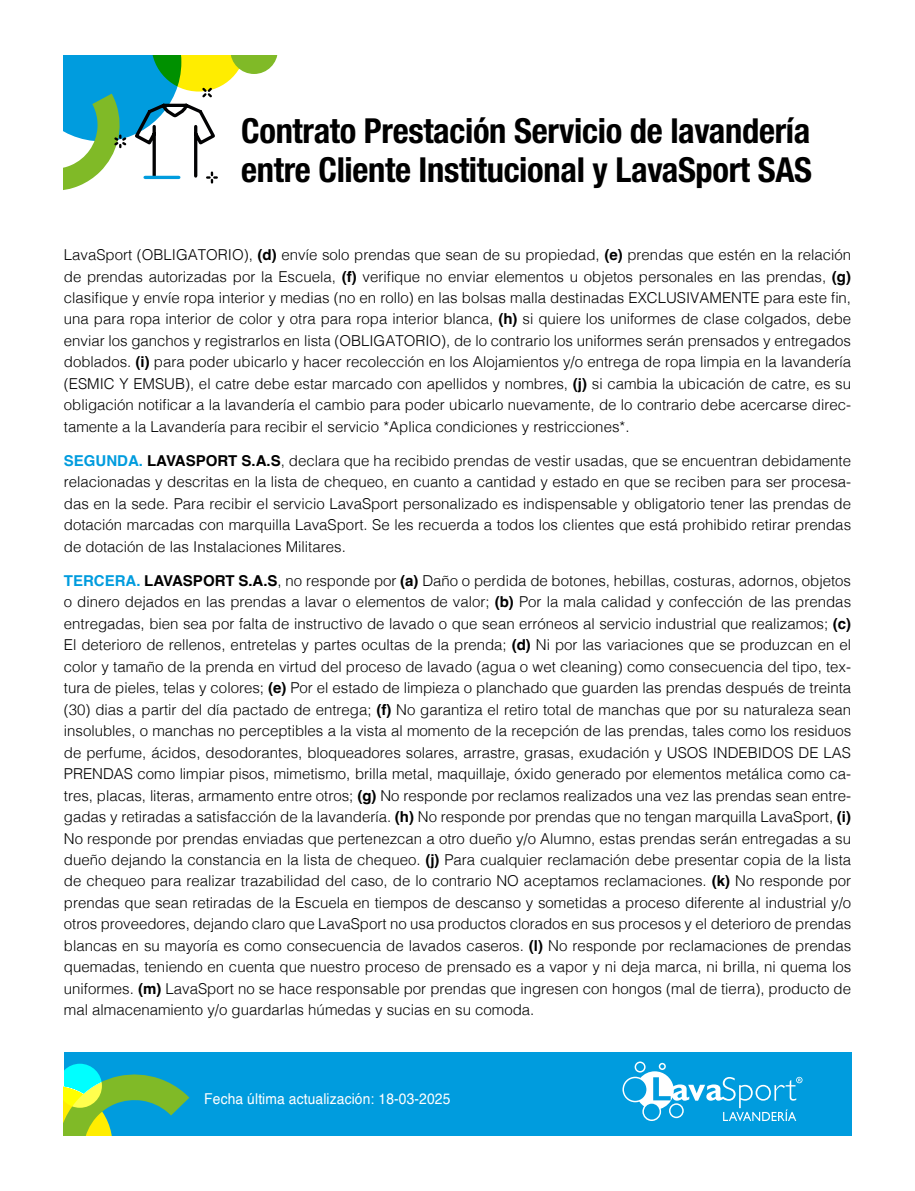
<style>
.page{position:relative;width:915px;height:1191px;background:#fff}
.page>*{position:absolute;margin:0;border:0;box-sizing:border-box;transform-origin:0 0}
.t1{font:700 condensed 34.5px/38.8px "Helvetica Neue LT Std";letter-spacing:-.01em;color:#000}
.t2{font:300 15px/21.5px "Helvetica";color:#000;text-align:justify}
.t3{font:15px "Helvetica";letter-spacing:.01em;color:#fff;scale:.92 1}
.s1{font-weight:700}
.s2{font-weight:700;color:#009cde}
</style>
<div class="page">
<div style="left:64px;top:1051px;width:786px;height:84px;background:#009cde"></div>
<svg style="left:64px;top:1063px;width:126px;height:72px"></svg>
<svg style="left:622px;top:1061px;width:180px;height:60px"></svg>
<svg style="left:64px;top:55px;width:214px;height:135px"></svg>
<h1 class="t1" style="left:241px;top:111px;width:572px">Contrato Prestación Servicio de lavandería entre Cliente Institucional y LavaSport SAS</h1>
<p class="t2" style="left:64px;top:243px;width:788px">LavaSport (OBLIGATORIO), <span class="s1">(d)</span> envíe solo prendas que sean de su propiedad, <span class="s1">(e)</span> prendas que estén en la relación de prendas autorizadas por la Escuela, <span class="s1">(f)</span> verifique no enviar elementos u objetos personales en las prendas, <span class="s1">(g) </span>clasifique y envíe ropa interior y medias (no en rollo) en las bolsas malla destinadas EXCLUSIVAMENTE para este fin, una para ropa interior de color y otra para ropa interior blanca, <span class="s1">(h)</span> si quiere los uniformes de clase colgados, debe enviar los ganchos y registrarlos en lista (OBLIGATORIO), de lo contrario los uniformes serán prensados y entregados doblados. <span class="s1">(i)</span> para poder ubicarlo y hacer recolección en los Alojamientos y/o entrega de ropa limpia en la lavandería (ESMIC Y EMSUB), el catre debe estar marcado con apellidos y nombres, <span class="s1">(j)</span> si cambia la ubicación de catre, es su obligación notificar a la lavandería el cambio para poder ubicarlo nuevamente, de lo contrario debe acercarse direc&shy;tamente a la Lavandería para recibir el servicio *Aplica condiciones y restricciones*.</p>
<p class="t2" style="left:64px;top:449px;width:788px"><span class="s2">SEGUNDA.</span> <span class="s1">LAVASPORT S.A.S</span>, declara que ha recibido prendas de vestir usadas, que se encuentran debidamente relacionadas y descritas en la lista de chequeo, en cuanto a cantidad y estado en que se reciben para ser procesa&shy;das en la sede. Para recibir el servicio LavaSport personalizado es indispensable y obligatorio tener las prendas de dotación marcadas con marquilla LavaSport. Se les recuerda a todos los clientes que está prohibido retirar prendas de dotación de las Instalaciones Militares.</p>
<p class="t2" style="left:64px;top:569px;width:788px"><span class="s2">TERCERA.</span> <span class="s1">LAVASPORT S.A.S</span>, no responde por <span class="s1">(a)</span> Daño o perdida de botones, hebillas, costuras, adornos, objetos o dinero dejados en las prendas a lavar o elementos de valor; <span class="s1">(b)</span> Por la mala calidad y confección de las prendas entregadas, bien sea por falta de instructivo de lavado o que sean erróneos al servicio industrial que realizamos; <span class="s1">(c)<br></span>El deterioro de rellenos, entretelas y partes ocultas de la prenda; <span class="s1">(d)</span> Ni por las variaciones que se produzcan en el color y tamaño de la prenda en virtud del proceso de lavado (agua o wet cleaning) como consecuencia del tipo, tex&shy;tura de pieles, telas y colores; <span class="s1">(e)</span> Por el estado de limpieza o planchado que guarden las prendas después de treinta (30) dias a partir del día pactado de entrega; <span class="s1">(f)</span> No garantiza el retiro total de manchas que por su naturaleza sean insolubles, o manchas no perceptibles a la vista al momento de la recepción de las prendas, tales como los residuos de perfume, ácidos, desodorantes, bloqueadores solares, arrastre, grasas, exudación y USOS INDEBIDOS DE LAS PRENDAS como limpiar pisos, mimetismo, brilla metal, maquillaje, óxido generado por elementos metálica como ca&shy;tres, placas, literas, armamento entre otros; <span class="s1">(g)</span> No responde por reclamos realizados una vez las prendas sean entre&shy;gadas y retiradas a satisfacción de la lavandería. <span class="s1">(h)</span> No responde por prendas que no tengan marquilla LavaSport, <span class="s1">(i)<br></span>No responde por prendas enviadas que pertenezcan a otro dueño y/o Alumno, estas prendas serán entregadas a su dueño dejando la constancia en la lista de chequeo. <span class="s1">(j)</span> Para cualquier reclamación debe presentar copia de la lista de chequeo para realizar trazabilidad del caso, de lo contrario NO aceptamos reclamaciones. <span class="s1">(k)</span> No responde por prendas que sean retiradas de la Escuela en tiempos de descanso y sometidas a proceso diferente al industrial y/o otros proveedores, dejando claro que LavaSport no usa productos clorados en sus procesos y el deterioro de prendas blancas en su mayoría es como consecuencia de lavados caseros. <span class="s1">(l)</span> No responde por reclamaciones de prendas quemadas, teniendo en cuenta que nuestro proceso de prensado es a vapor y ni deja marca, ni brilla, ni quema los uniformes. <span class="s1">(m)</span> LavaSport no se hace responsable por prendas que ingresen con hongos (mal de tierra), producto de mal almacenamiento y/o guardarlas húmedas y sucias en su comoda.</p>
<p class="t3" style="left:204px;top:1087px;width:269px">Fecha última actualización: 18-03-2025</p>
</div>
